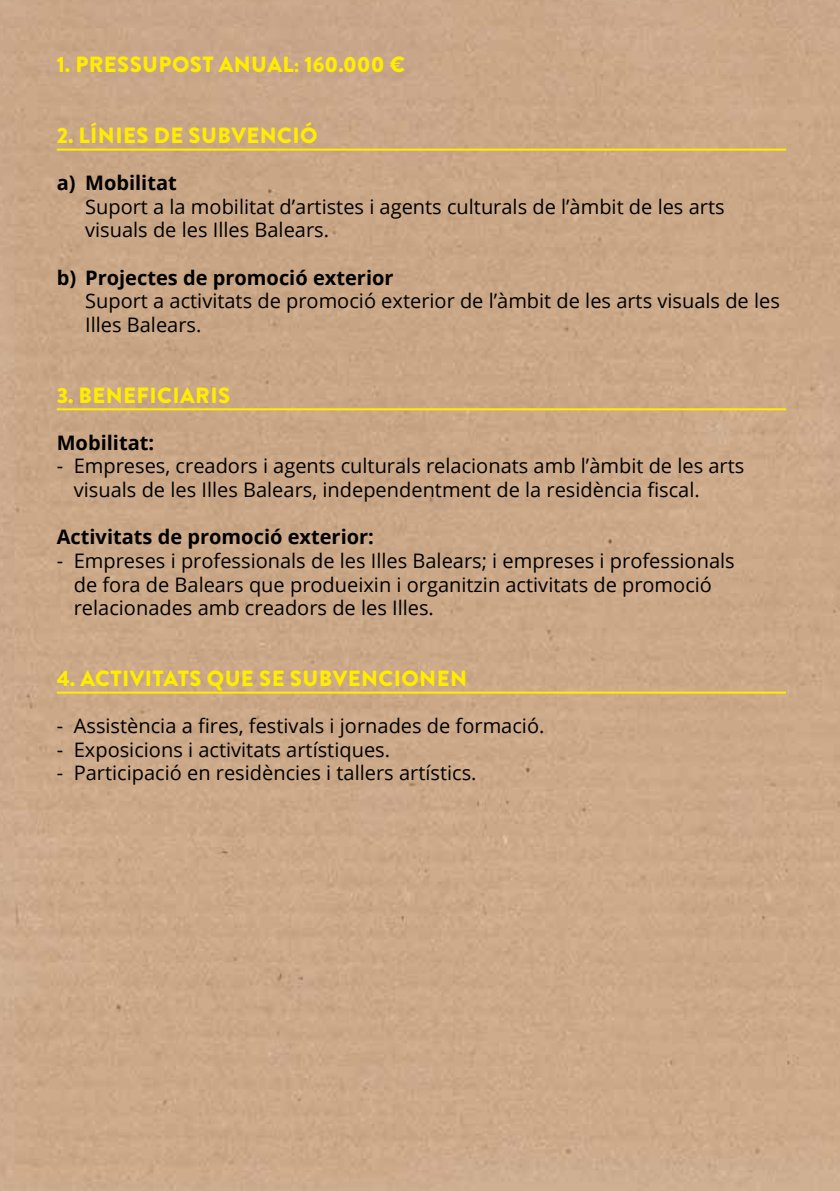
<style>
.page{position:relative;width:840px;height:1191px;background:#fff}
.page>*{position:absolute;margin:0;border:0;box-sizing:border-box;transform-origin:0 0}
.t1{font:900 22px "Brandon Grotesque";letter-spacing:.02em;color:#ffed00}
.t2{font:20px/23.6px "Open Sans";color:#000}
.t3{font:700 20px "Open Sans";color:#000}
</style>
<div class="page">
<div style="left:0;top:0;width:839px;height:1191px;background:#cba888"></div>
<hr style="left:57px;top:149px;width:728px;height:2px;background:#ffed00">
<hr style="left:57px;top:408px;width:728px;height:2px;background:#ffed00">
<hr style="left:57px;top:691px;width:728px;height:2px;background:#ffed00">
<p class="t1" style="left:57px;top:49px;width:349px">1. PRESSUPOST ANUAL: 160.000 €</p>
<p class="t1" style="left:57px;top:120px;width:262px">2. LÍNIES DE SUBVENCIÓ</p>
<p class="t3" style="left:57px;top:169px;width:121px">a) Mobilitat</p>
<p class="t2" style="left:85px;top:194px;width:640px">Suport a la mobilitat d’artistes i agents culturals de l’àmbit de les arts visuals de les Illes Balears.</p>
<p class="t3" style="left:57px;top:263px;width:338px">b) Projectes de promoció exterior</p>
<p class="t2" style="left:85px;top:289px;width:696px">Suport a activitats de promoció exterior de l’àmbit de les arts visuals de les<br>Illes Balears.</p>
<p class="t1" style="left:57px;top:379px;width:175px">3. BENEFICIARIS</p>
<p class="t3" style="left:57px;top:428px;width:99px">Mobilitat:</p>
<p class="t2" style="left:74px;top:454px;width:671px;text-indent:-17px">- Empreses, creadors i agents culturals relacionats amb l’àmbit de les arts visuals de les Illes Balears, independentment de la residència fiscal.</p>
<p class="t3" style="left:57px;top:523px;width:318px">Activitats de promoció exterior:</p>
<p class="t2" style="left:74px;top:548px;width:662px;text-indent:-17px">- Empreses i professionals de les Illes Balears; i empreses i professionals de fora de Balears que produeixin i organitzin activitats de promoció relacionades amb creadors de les Illes.</p>
<p class="t1" style="left:57px;top:663px;width:411px">4. ACTIVITATS QUE SE SUBVENCIONEN</p>
<p class="t2" style="left:57px;top:713px;width:489px">- Assistència a fires, festivals i jornades de formació.</p>
<p class="t2" style="left:57px;top:737px;width:334px">- Exposicions i activitats artístiques.</p>
<p class="t2" style="left:57px;top:761px;width:421px">- Participació en residències i tallers artístics.</p>
</div>
